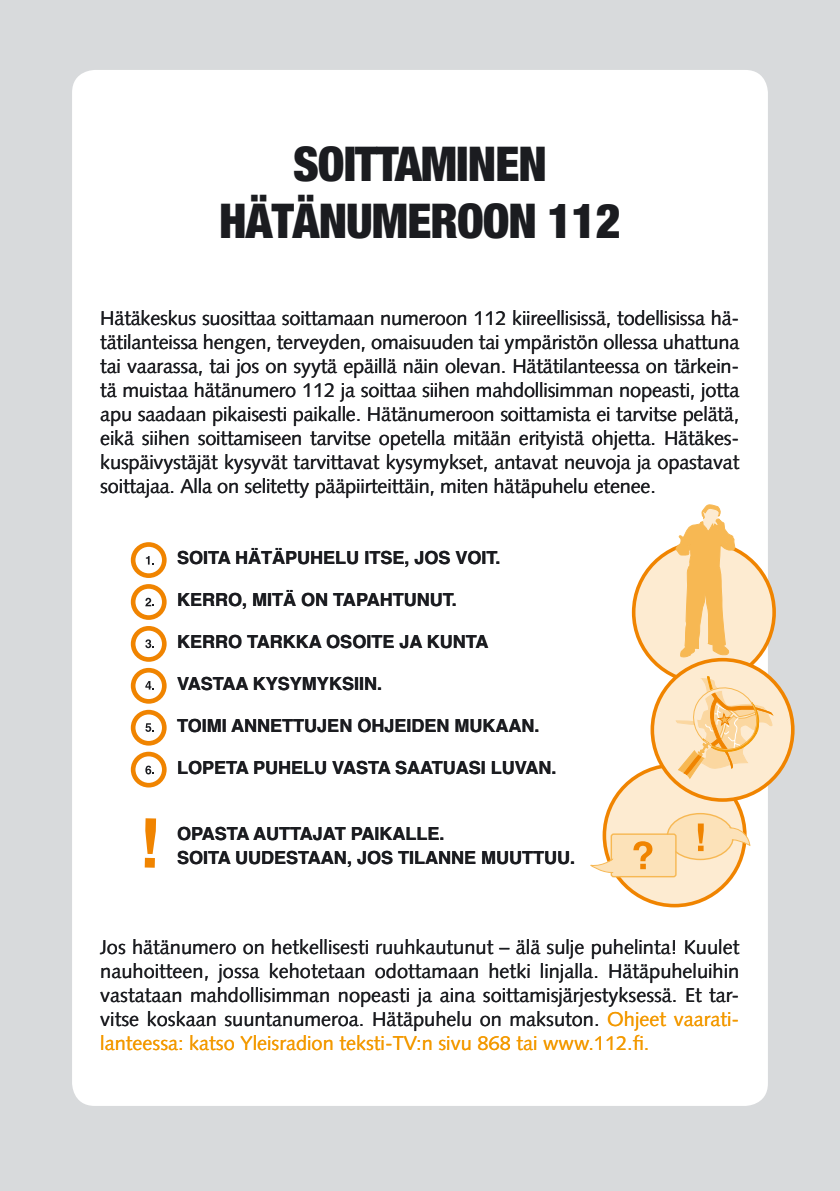
<style>
.page{position:relative;width:840px;height:1191px;background:#fff}
.page>*{position:absolute;margin:0;border:0;box-sizing:border-box;transform-origin:0 0}
.t1{font:900 condensed 48px/57.6px "Helvetica Neue";letter-spacing:-.02em;color:#1b1c20;text-align:center}
.t2{font:20px/24px "Syntax";letter-spacing:-.005em;color:#1b1c20;text-align:justify}
.t3{font:700 18px/24px "Helvetica";color:#1b1c20}
.s1{color:#f39900}
</style>
<div class="page">
<div style="left:0;top:0;width:839px;height:1191px;background:#d8dadc"></div>
<div style="left:72px;top:70px;width:695px;height:1036px;background:#fff;border-radius:23px"></div>
<div style="left:605px;top:766px;width:138px;height:138px;background:#fdebd1;border-radius:50%"></div>
<div style="left:602px;top:763px;width:144px;height:144px;border:4px solid #f08400;border-radius:50%"></div>
<div style="left:667px;top:814px;width:65px;height:45px;background:#fce2b9;border-radius:50%"></div>
<div style="left:666px;top:813px;width:67px;height:47px;border:1px solid #f7b853;border-radius:50%"></div>
<svg style="left:728px;top:826px;width:22px;height:21px"></svg>
<div style="left:683px;top:817px;width:48px;height:38px;background:#fce2b9;border-radius:50%"></div>
<div style="left:682px;top:817px;width:49px;height:38px;border:1px solid #fce2b9;border-radius:50%"></div>
<div style="left:611px;top:834px;width:64px;height:42px;background:#fce2b9;border-radius:2px"></div>
<div style="left:610px;top:833px;width:66px;height:44px;border:1px solid #f7b853;border-radius:2px"></div>
<svg style="left:633px;top:841px;width:19px;height:28px"></svg>
<svg style="left:697px;top:823px;width:6px;height:28px"></svg>
<svg style="left:590px;top:856px;width:23px;height:18px"></svg>
<div style="left:613px;top:855px;width:12px;height:19px;border:1px solid #fce2b9;border-radius:2px"></div>
<div style="left:634px;top:543px;width:138px;height:138px;background:#fdebd1;border-radius:50%"></div>
<svg style="left:675px;top:504px;width:59px;height:153px"></svg>
<div style="left:653px;top:661px;width:138px;height:138px;background:#fdebd1;border-radius:50%"></div>
<div style="left:650px;top:658px;width:144px;height:144px;border:4px solid #f08400;border-radius:50%"></div>
<svg style="left:675px;top:674px;width:98px;height:105px"></svg>
<div style="left:131px;top:542px;width:35px;height:36px;border:5px solid #f08400;border-radius:50%"></div>
<svg style="left:146px;top:556px;width:8px;height:8px"></svg>
<div style="left:131px;top:584px;width:35px;height:36px;border:5px solid #f08400;border-radius:50%"></div>
<svg style="left:145px;top:598px;width:9px;height:8px"></svg>
<div style="left:131px;top:626px;width:35px;height:36px;border:5px solid #f08400;border-radius:50%"></div>
<svg style="left:145px;top:639px;width:9px;height:9px"></svg>
<div style="left:131px;top:668px;width:35px;height:35px;border:5px solid #f08400;border-radius:50%"></div>
<svg style="left:145px;top:681px;width:9px;height:8px"></svg>
<div style="left:131px;top:710px;width:35px;height:35px;border:5px solid #f08400;border-radius:50%"></div>
<svg style="left:145px;top:723px;width:9px;height:9px"></svg>
<div style="left:131px;top:751px;width:35px;height:36px;border:5px solid #f08400;border-radius:50%"></div>
<svg style="left:145px;top:765px;width:9px;height:9px"></svg>
<svg style="left:145px;top:818px;width:11px;height:49px"></svg>
<h1 class="t1" style="left:219px;top:139px;width:402px">SOITTAMINEN<br>HÄTÄNUMEROON 112</h1>
<p class="t2" style="left:100px;top:308px;width:640px">Hätäkeskus suosittaa soittamaan numeroon 112 kiireellisissä, todellisissa hä&shy;tätilanteissa hengen, terveyden, omaisuuden tai ympäristön ollessa uhattuna tai vaarassa, tai jos on syytä epäillä näin olevan. Hätätilanteessa on tärkein&shy;tä muistaa hätänumero 112 ja soittaa siihen mahdollisimman nopeasti, jotta apu saadaan pikaisesti paikalle. Hätänumeroon soittamista ei tarvitse pelätä, eikä siihen soittamiseen tarvitse opetella mitään erityistä ohjetta. Hätäkes&shy;kuspäivystäjät kysyvät tarvittavat kysymykset, antavat neuvoja ja opastavat soittajaa. Alla on selitetty pääpiirteittäin, miten hätäpuhelu etenee.</p>
<p class="t3" style="left:177px;top:547px;width:325px">SOITA HÄTÄPUHELU ITSE, JOS VOIT.</p>
<p class="t3" style="left:177px;top:589px;width:281px">KERRO, MITÄ ON TAPAHTUNUT.</p>
<p class="t3" style="left:177px;top:631px;width:313px">KERRO TARKKA OSOITE JA KUNTA</p>
<p class="t3" style="left:177px;top:673px;width:206px">VASTAA KYSYMYKSIIN.</p>
<p class="t3" style="left:177px;top:715px;width:364px">TOIMI ANNETTUJEN OHJEIDEN MUKAAN.</p>
<p class="t3" style="left:177px;top:757px;width:381px">LOPETA PUHELU VASTA SAATUASI LUVAN.</p>
<p class="t3" style="left:177px;top:823px;width:399px">OPASTA AUTTAJAT PAIKALLE.<br>SOITA UUDESTAAN, JOS TILANNE MUUTTUU.</p>
<p class="t2" style="left:100px;top:937px;width:640px">Jos hätänumero on hetkellisesti ruuhkautunut – älä sulje puhelinta! Kuulet nauhoitteen, jossa kehotetaan odottamaan hetki linjalla. Hätäpuheluihin vastataan mahdollisimman nopeasti ja aina soittamisjärjestyksessä. Et tar&shy;vitse koskaan suuntanumeroa. Hätäpuhelu on maksuton. <span class="s1">Ohjeet vaarati&shy;lanteessa: katso Yleisradion teksti-TV:n sivu 868 tai www.112.fi.</span></p>
</div>
